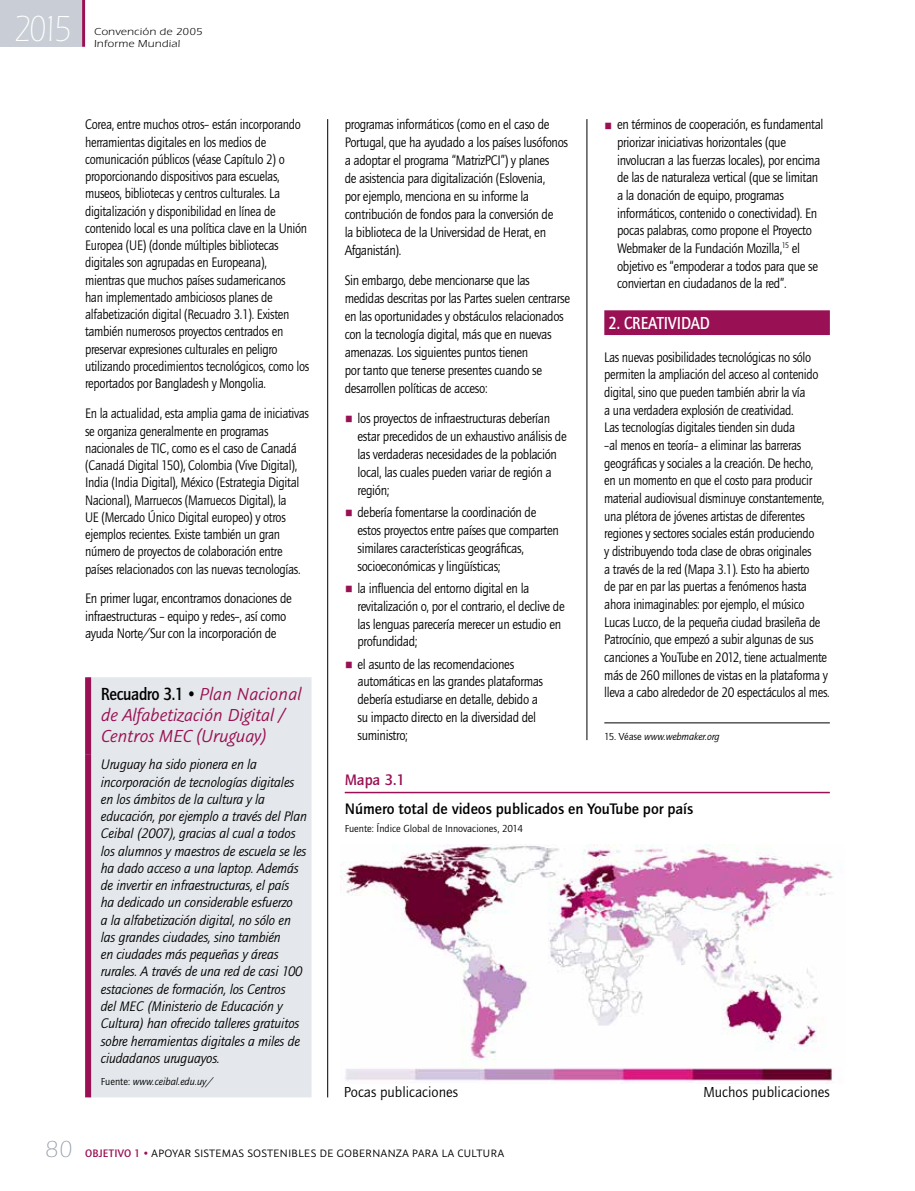
<style>
.page{position:relative;width:915px;height:1191px;background:#fff}
.page>*{position:absolute;margin:0;border:0;box-sizing:border-box;transform-origin:0 0}
.t1{font:300 37.5px "ITC Eras Std";color:#fff;scale:.85 1}
.t2{font:italic 19.5px/21px "Graublau Sans";letter-spacing:-.02em;color:#991154}
.t3{font:500 18.15px "Quay Sans ITC Std";letter-spacing:-.02em;color:#000;scale:.91 1}
.t4{font:500 18px "Quay Sans ITC Std";color:#fff;scale:.85 1}
.t5{font:500 15.75px "Quay Sans ITC Std";color:#000}
.t6{font:500 15.75px "Quay Sans ITC Std";color:#991154}
.t7{font:15px "Quay Sans ITC Std";color:#000}
.t8{font:14.25px/17.2px "Quay Sans ITC Std";letter-spacing:-.025em;color:#000;scale:.89 1}
.t9{font:14.25px/17.9px "Quay Sans ITC Std";letter-spacing:-.025em;color:#000;scale:.91 1}
.t10{font:italic 14.25px/17.2px "Quay Sans ITC Std";letter-spacing:-.01em;color:#000}
.t11{font:12px "Graublau Sans";letter-spacing:.01em;color:#000}
.t12{font:italic 10.5px "Quay Sans ITC Std";letter-spacing:-.01em;color:#000}
.t13{font:10.5px "Quay Sans ITC Std";color:#000}
.t14{font:10.5px "ITC Eras Std";letter-spacing:.025em;color:#000;scale:1.1 1}
.s1{font-family:"Graublau Sans";font-weight:400;font-style:italic;font-size:19.5px;color:#991154}
.s2{font-style:normal}
.s3{color:#991154}
.s4{font-family:"ITC Eras Std";font-weight:300;font-size:24px;color:#929ba7}
.s5{font-family:"Quay Sans ITC Std";font-weight:500;font-size:11.25px;color:#991154}
</style>
<div class="page">
<hr style="left:327px;top:119px;width:1px;height:978px;background:#000">
<div style="left:0;top:0;width:82px;height:47px;background:#c9ced6"></div>
<hr style="left:82px;top:0;width:3px;height:47px;background:#991154">
<hr style="left:586px;top:119px;width:1px;height:621px;background:#000">
<div style="left:604px;top:310px;width:225px;height:25px;background:#991154"></div>
<hr style="left:604px;top:722px;width:225px;height:1px;background:#000">
<div style="left:91px;top:677px;width:220px;height:420px;background:#e4e7eb"></div>
<div style="left:85px;top:677px;width:6px;height:78px;background:#991154"></div>
<div style="left:85px;top:755px;width:6px;height:342px;background:#991154"></div>
<hr style="left:344px;top:792px;width:485px;height:1px;background:#991154">
<img style="left:340px;top:844px;width:502px;height:239px">
<h1 class="t1" style="left:14px;top:9px;width:69px">2015</h1>
<p class="t14" style="left:94px;top:26px;width:100px">Convención de 2005</p>
<p class="t14" style="left:94px;top:38px;width:80px">Informe Mundial</p>
<p class="t8" style="left:85px;top:116px;width:253px">Corea, entre muchos otros– están incorporando herramientas digitales en los medios de comunicación públicos (véase Capítulo 2) o proporcionando dispositivos para escuelas, museos, bibliotecas y centros culturales. La digitalización y disponibilidad en línea de contenido local es una política clave en la Unión Europea (UE) (donde múltiples bibliotecas digitales son agrupadas en Europeana), mientras que muchos países sudamericanos<br>han implementado ambiciosos planes de alfabetización digital (Recuadro 3.1). Existen también numerosos proyectos centrados en preservar expresiones culturales en peligro utilizando procedimientos tecnológicos, como los reportados por Bangladesh y Mongolia.</p>
<p class="t8" style="left:85px;top:405px;width:253px">En la actualidad, esta amplia gama de iniciativas se organiza generalmente en programas nacionales de TIC, como es el caso de Canadá (Canadá Digital 150), Colombia (Vive Digital), India (India Digital), México (Estrategia Digital Nacional), Marruecos (Marruecos Digital), la<br>UE (Mercado Único Digital europeo) y otros ejemplos recientes. Existe también un gran número de proyectos de colaboración entre países relacionados con las nuevas tecnologías.</p>
<p class="t9" style="left:85px;top:590px;width:229px;line-height:17.2px">En primer lugar, encontramos donaciones de infraestructuras – equipo y redes–, así como ayuda Norte/Sur con la incorporación de</p>
<p class="t3" style="left:101px;top:683px;width:222px">Recuadro 3.1 • <span class="s1">Plan Nacional</span></p>
<h2 class="t2" style="left:101px;top:704px;width:185px">de Alfabetización Digital /<br>Centros MEC (Uruguay)</h2>
<p class="t10" style="left:101px;top:756px;width:207px">Uruguay ha sido pionera en la incorporación de tecnologías digitales en los ámbitos de la cultura y la educación, por ejemplo a través del Plan Ceibal (2007), gracias al cual a todos los alumnos y maestros de escuela se les ha dado acceso a una laptop. Además de invertir en infraestructuras, el país<br>ha dedicado un considerable esfuerzo<br>a la alfabetización digital, no sólo en las grandes ciudades, sino también<br>en ciudades más pequeñas y áreas rurales. A través de una red de casi 100 estaciones de formación, los Centros<br>del MEC (Ministerio de Educación y Cultura) han ofrecido talleres gratuitos sobre herramientas digitales a miles de ciudadanos uruguayos.</p>
<p class="t12" style="left:101px;top:1075px;width:114px"><span class="s2">Fuente:</span> www.ceibal.edu.uy/</p>
<p class="t9" style="left:344px;top:116px;width:247px">programas informáticos (como en el caso de Portugal, que ha ayudado a los países lusófonos a adoptar el programa “MatrizPCI”) y planes<br>de asistencia para digitalización (Eslovenia,<br>por ejemplo, menciona en su informe la contribución de fondos para la conversión de<br>la biblioteca de la Universidad de Herat, en Afganistán).</p>
<p class="t9" style="left:344px;top:271px;width:249px">Sin embargo, debe mencionarse que las medidas descritas por las Partes suelen centrarse en las oportunidades y obstáculos relacionados con la tecnología digital, más que en nuevas amenazas. Los siguientes puntos tienen<br>por tanto que tenerse presentes cuando se desarrollen políticas de acceso:</p>
<p class="t9" style="left:357px;top:409px;width:231px;text-indent:-13px"><span class="s3">○</span> los proyectos de infraestructuras deberían estar precedidos de un exhaustivo análisis de las verdaderas necesidades de la población local, las cuales pueden variar de región a región;</p>
<p class="t9" style="left:357px;top:503px;width:223px;text-indent:-13px"><span class="s3">○</span> debería fomentarse la coordinación de estos proyectos entre países que comparten similares características geográficas, socioeconómicas y lingüísticas;</p>
<p class="t9" style="left:357px;top:579px;width:229px;text-indent:-13px"><span class="s3">○</span> la influencia del entorno digital en la revitalización o, por el contrario, el declive de las lenguas parecería merecer un estudio en profundidad;</p>
<p class="t9" style="left:357px;top:655px;width:205px;text-indent:-13px"><span class="s3">○</span> el asunto de las recomendaciones automáticas en las grandes plataformas debería estudiarse en detalle, debido a su impacto directo en la diversidad del suministro;</p>
<p class="t9" style="left:617px;top:116px;width:228px;text-indent:-13px"><span class="s3">○</span> en términos de cooperación, es fundamental priorizar iniciativas horizontales (que involucran a las fuerzas locales), por encima de las de naturaleza vertical (que se limitan a la donación de equipo, programas informáticos, contenido o conectividad). En pocas palabras, como propone el Proyecto Webmaker de la Fundación Mozilla,<sup>15</sup> el objetivo es “empoderar a todos para que se conviertan en ciudadanos de la red”.</p>
<p class="t4" style="left:608px;top:312px;width:121px">2. CREATIVIDAD</p>
<p class="t8" style="left:604px;top:348px;width:255px;line-height:17.7px">Las nuevas posibilidades tecnológicas no sólo permiten la ampliación del acceso al contenido digital, sino que pueden también abrir la vía<br>a una verdadera explosión de creatividad.<br>Las tecnologías digitales tienden sin duda<br>–al menos en teoría– a eliminar las barreras geográficas y sociales a la creación. De hecho,<br>en un momento en que el costo para producir material audiovisual disminuye constantemente, una plétora de jóvenes artistas de diferentes regiones y sectores sociales están produciendo<br>y distribuyendo toda clase de obras originales<br>a través de la red (Mapa 3.1). Esto ha abierto<br>de par en par las puertas a fenómenos hasta ahora inimaginables: por ejemplo, el músico Lucas Lucco, de la pequeña ciudad brasileña de Patrocínio, que empezó a subir algunas de sus canciones a YouTube en 2012, tiene actualmente más de 260 millones de vistas en la plataforma y lleva a cabo alrededor de 20 espectáculos al mes.</p>
<p class="t12" style="left:604px;top:730px;width:117px"><span class="s2">15. Véase</span> www.webmaker.org</p>
<p class="t6" style="left:344px;top:771px;width:62px">Mapa 3.1</p>
<p class="t5" style="left:344px;top:799px;width:350px">Número total de videos publicados en YouTube por país</p>
<p class="t13" style="left:344px;top:822px;width:180px">Fuente: Índice Global de Innovaciones, 2014</p>
<p class="t7" style="left:344px;top:1083px;width:116px">Pocas publicaciones</p>
<p class="t7" style="left:703px;top:1083px;width:128px">Muchos publicaciones</p>
<p class="t11" style="left:45px;top:1146px;width:460px"><span class="s4">80</span> <span class="s5">OBJETIVO 1 •</span> APOYAR SISTEMAS SOSTENIBLES DE GOBERNANZA PARA LA CULTURA</p>
</div>
